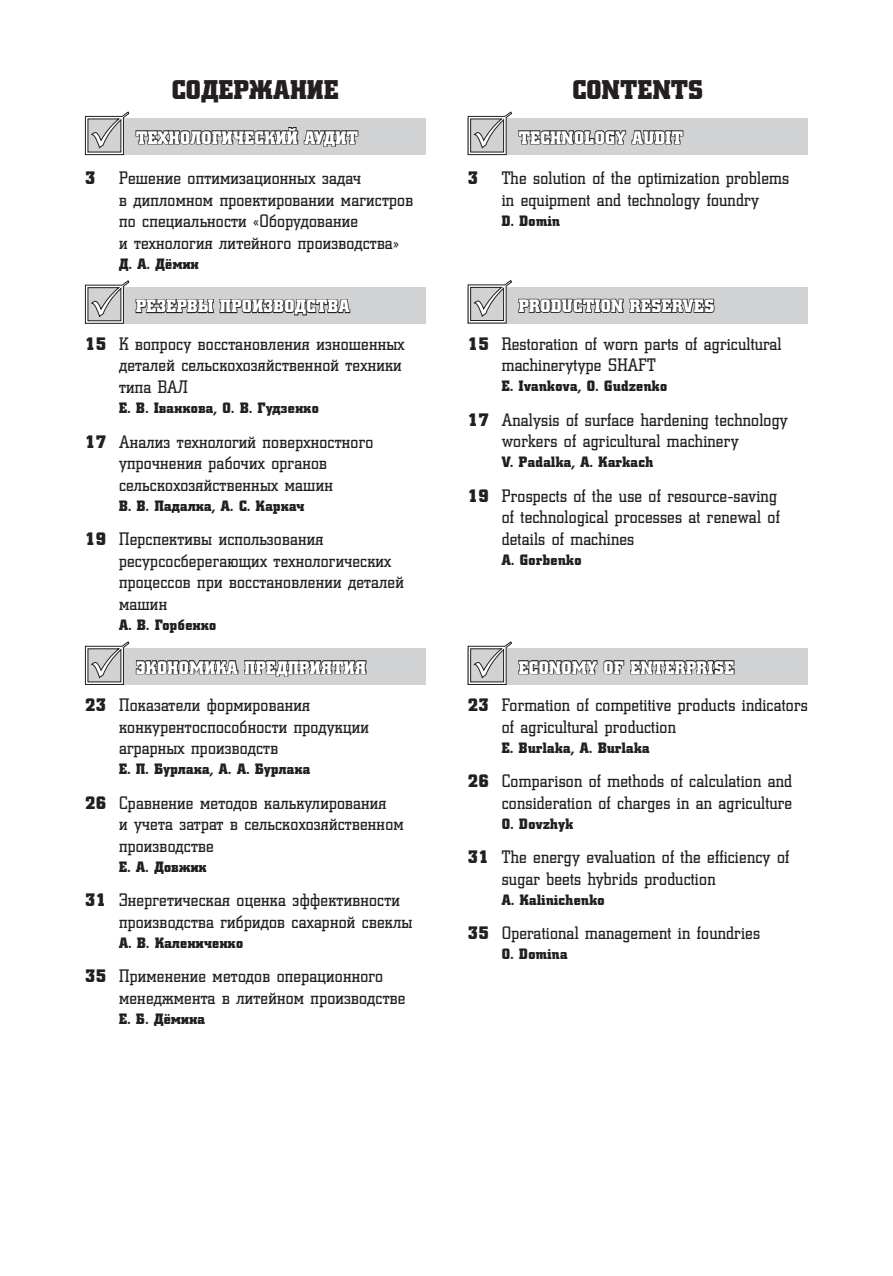
<style>
.page{position:relative;width:893px;height:1276px;background:#fff}
.page>*{position:absolute;margin:0;border:0;box-sizing:border-box;transform-origin:0 0}
.t1{font:27px "Coliseum Black C";letter-spacing:.02em;color:#231f20}
.t2{font:18px/21.6px "Coliseum C";letter-spacing:.015em;color:#231f20}
.t3{font:18px "Coliseum Black C";letter-spacing:.025em;color:#fff}
.t4{font:18px "Coliseum Black C";letter-spacing:.08em;color:#fff}
.t5{font:18px "Coliseum Black C";color:#231f20}
.t6{font:15px "Coliseum Black C";letter-spacing:.025em;color:#231f20}
.s1{font-family:"Coliseum Black C"}
</style>
<div class="page">
<div style="left:85px;top:119px;width:340px;height:36px;background:#d1d2d4"></div>
<svg style="left:85px;top:111px;width:274px;height:44px"></svg>
<div style="left:85px;top:287px;width:340px;height:37px;background:#d1d2d4"></div>
<svg style="left:85px;top:280px;width:266px;height:44px"></svg>
<div style="left:85px;top:648px;width:340px;height:37px;background:#d1d2d4"></div>
<svg style="left:85px;top:641px;width:282px;height:44px"></svg>
<div style="left:468px;top:119px;width:340px;height:36px;background:#d1d2d4"></div>
<svg style="left:467px;top:111px;width:217px;height:44px"></svg>
<div style="left:468px;top:287px;width:340px;height:36px;background:#d1d2d4"></div>
<svg style="left:467px;top:280px;width:248px;height:44px"></svg>
<div style="left:468px;top:648px;width:340px;height:37px;background:#d1d2d4"></div>
<svg style="left:467px;top:641px;width:268px;height:44px"></svg>
<h1 class="t1" style="left:172px;top:74px;width:17px">Содер</h1>
<h1 class="t1" style="left:249px;top:74px;width:89px">жание</h1>
<h1 class="t1" style="left:572px;top:74px;width:132px">Contents</h1>
<p class="t3" style="left:136px;top:127px;width:56px">Технолог</p>
<p class="t3" style="left:222px;top:127px;width:137px">ический аудит</p>
<p class="t3" style="left:519px;top:127px;width:166px">Technology audit</p>
<p class="t5" style="left:85px;top:168px;width:12px">3</p>
<p class="t2" style="left:119px;top:167px;width:296px">Решение оптимизационных задач<br>в дипломном проектировании магистров по специальности «Оборудование<br>и технология литейного производства»</p>
<p class="t6" style="left:119px;top:255px;width:81px">Д. А. Дёмин</p>
<p class="t3" style="left:136px;top:296px;width:22px">Резерв</p>
<p class="t3" style="left:198px;top:296px;width:27px">ы про</p>
<p class="t3" style="left:252px;top:296px;width:23px">извод</p>
<p class="t3" style="left:306px;top:296px;width:34px">ства</p>
<p class="t2" style="left:119px;top:332px;width:287px;text-indent:-34px"><span class="s1">15</span> К вопросу восстановления изношенных деталей сельскохозяйственной техники типа ВАЛ</p>
<p class="t6" style="left:119px;top:399px;width:201px">Е. В. Іванкова, О. В. Гудзенко</p>
<p class="t2" style="left:119px;top:430px;width:256px;text-indent:-34px"><span class="s1">17</span> Анализ технологий поверхностного упрочнения рабочих органов сельскохозяйственных машин</p>
<p class="t6" style="left:119px;top:497px;width:187px">В. В. Падалка, А. С. Каркач</p>
<p class="t2" style="left:119px;top:528px;width:286px;text-indent:-34px"><span class="s1">19</span> Перспективы использования ресурсосберегающих технологических процессов при восстановлении деталей машин</p>
<p class="t6" style="left:119px;top:616px;width:99px">А. В. Горбенко</p>
<p class="t3" style="left:136px;top:657px;width:91px">Экономикапредпр</p>
<p class="t3" style="left:310px;top:657px;width:56px">иятия</p>
<p class="t2" style="left:119px;top:694px;width:251px;text-indent:-34px"><span class="s1">23</span> Показатели формирования конкурентоспособности продукции аграрных производств</p>
<p class="t6" style="left:119px;top:760px;width:193px">Е. П. Бурлака, А. А. Бурлака</p>
<p class="t2" style="left:119px;top:791px;width:286px;text-indent:-34px"><span class="s1">26</span> Сравнение методов калькулирования<br>и учета затрат в сельскохозяйственном производстве</p>
<p class="t6" style="left:119px;top:858px;width:89px">Е. А. Довжик</p>
<p class="t2" style="left:119px;top:889px;width:295px;text-indent:-34px"><span class="s1">31</span> Энергетическая оценка эффективности производства гибридов сахарной свеклы</p>
<p class="t6" style="left:119px;top:934px;width:126px">A. В. Калениченко</p>
<p class="t2" style="left:119px;top:965px;width:288px;text-indent:-34px"><span class="s1">35</span> Применение методов операционного менеджмента в литейном производстве</p>
<p class="t6" style="left:119px;top:1010px;width:87px">Е. Б. Дёмина</p>
<p class="t5" style="left:468px;top:168px;width:12px">3</p>
<p class="t2" style="left:502px;top:167px;width:289px">The solution of the optimization problems in equipment and technology foundry</p>
<p class="t6" style="left:502px;top:212px;width:60px">D. Domin</p>
<p class="t4" style="left:519px;top:296px;width:197px">Production reserves</p>
<p class="t2" style="left:502px;top:332px;width:281px;text-indent:-34px"><span class="s1">15</span> Restoration of worn parts of agricultural machinerytype SHAFT</p>
<p class="t6" style="left:502px;top:377px;width:167px">E. Іvankova, O. Gudzenko</p>
<p class="t2" style="left:502px;top:408px;width:288px;text-indent:-34px"><span class="s1">17</span> Analysis of surface hardening technology workers of agricultural machinery</p>
<p class="t6" style="left:502px;top:453px;width:153px">V. Padalka, A. Karkach</p>
<p class="t2" style="left:502px;top:484px;width:279px;text-indent:-34px"><span class="s1">19</span> Prospects of the use of resource-saving of technological processes at renewal of details of machines</p>
<p class="t6" style="left:502px;top:551px;width:81px">A. Gorbenko</p>
<p class="t3" style="left:519px;top:657px;width:216px">Economy of enterprise</p>
<p class="t2" style="left:502px;top:694px;width:307px;text-indent:-34px"><span class="s1">23</span> Formation of competitive products indicators of agricultural production</p>
<p class="t6" style="left:502px;top:739px;width:149px">E. Burlaka, А. Burlaka</p>
<p class="t2" style="left:468px;top:770px;width:326px;text-align:right"><span class="s1">26</span> Comparison of methods of calculation and consideration of charges in an agriculture</p>
<p class="t6" style="left:502px;top:815px;width:73px">O. Dovzhyk</p>
<p class="t2" style="left:502px;top:846px;width:289px;text-indent:-34px"><span class="s1">31</span> The energy evaluation оf the efficiency оf sugar beets hybrids production</p>
<p class="t6" style="left:502px;top:891px;width:104px">A. Kalinichenko</p>
<p class="t2" style="left:468px;top:922px;width:294px"><span class="s1">35</span> Operational management in foundries</p>
<p class="t6" style="left:502px;top:945px;width:67px">O. Domina</p>
</div>
